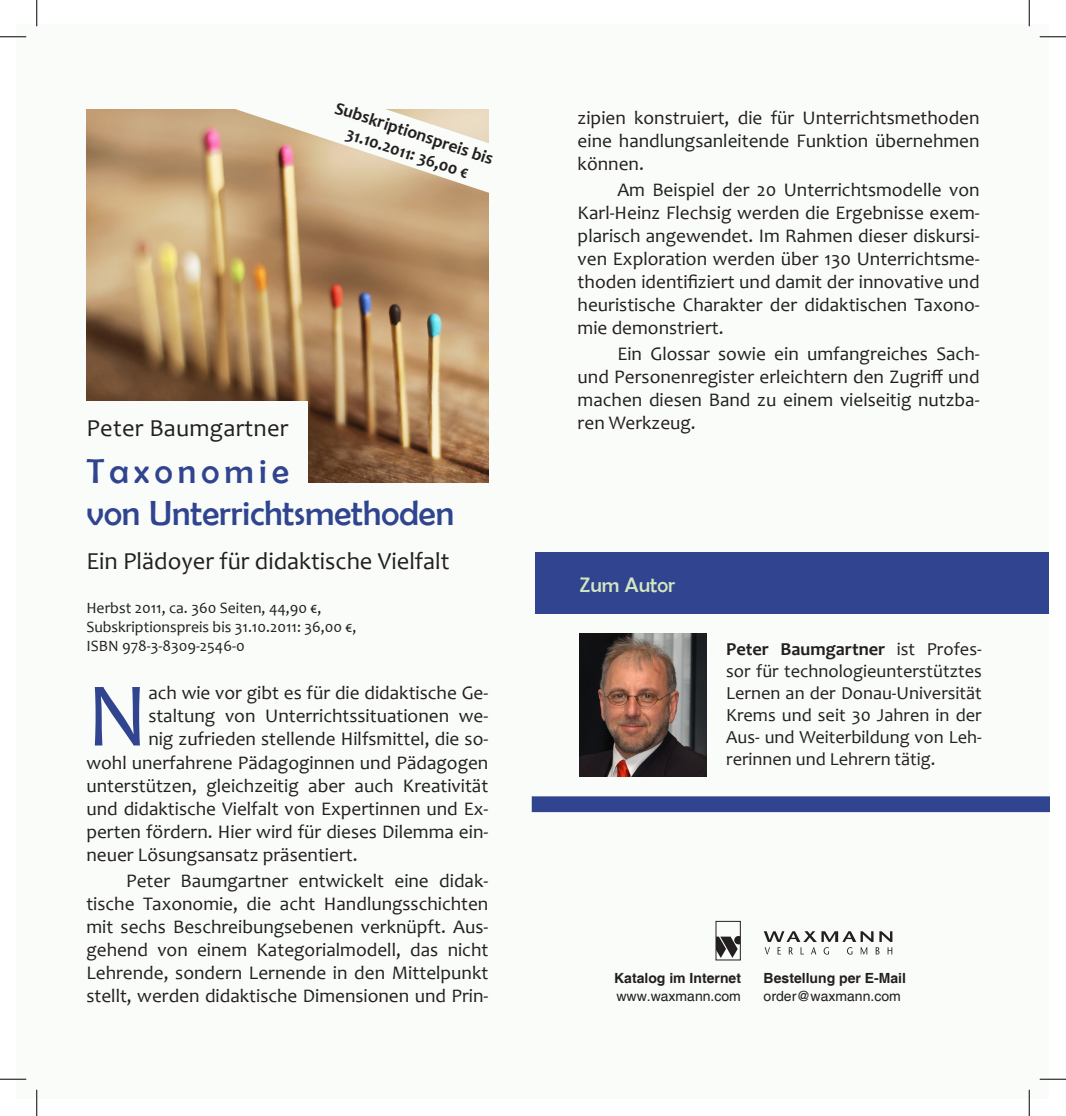
<style>
.page{position:relative;width:1066px;height:1116px;background:#fff}
.page>*{position:absolute;margin:0;border:0;box-sizing:border-box;transform-origin:0 0}
.t1{font:91.88px "Candara";color:#30448f}
.t2{font:35px/42px "Berlin Sans FB";color:#30448f}
.t3{font:24.5px "Candara";color:#231f20}
.t4{font:21px "Berlin Sans FB";color:#d2e7c0}
.t5{font:19.25px/23.1px "Candara";color:#231f20;text-align:justify}
.t6{font:18.38px/22.1px "Candara";color:#231f20;text-align:justify}
.t7{font:700 17.5px/21px "Candara";color:#231f20;text-align:center}
.t8{font:15.75px/18.9px "Candara";color:#231f20}
.t9{font:700 14px "Helvetica";color:#231f20}
.t10{font:14px "Helvetica";color:#231f20}
.s1{font-weight:700}
</style>
<div class="page">
<div style="left:17px;top:24px;width:1032px;height:1074px;background:#f9fcf8"></div>
<img style="left:86px;top:110px;width:402px;height:372px">
<img style="left:580px;top:633px;width:127px;height:143px">
<svg style="left:235px;top:109px;width:254px;height:111px"></svg>
<div style="left:535px;top:552px;width:514px;height:61px;background:#30448f"></div>
<div style="left:67px;top:401px;width:241px;height:93px;background:#f9fcf8"></div>
<div style="left:532px;top:796px;width:517px;height:16px;background:#30448f"></div>
<svg style="left:764px;top:947px;width:6px;height:7px"></svg>
<svg style="left:777px;top:947px;width:4px;height:7px"></svg>
<svg style="left:789px;top:947px;width:4px;height:7px"></svg>
<svg style="left:800px;top:947px;width:4px;height:7px"></svg>
<svg style="left:811px;top:947px;width:5px;height:7px"></svg>
<svg style="left:823px;top:947px;width:6px;height:7px"></svg>
<svg style="left:847px;top:947px;width:5px;height:7px"></svg>
<svg style="left:860px;top:947px;width:7px;height:7px"></svg>
<svg style="left:875px;top:947px;width:4px;height:7px"></svg>
<svg style="left:887px;top:947px;width:5px;height:7px"></svg>
<svg style="left:879px;top:931px;width:13px;height:10px"></svg>
<svg style="left:764px;top:931px;width:109px;height:10px"></svg>
<div style="left:715px;top:920px;width:26px;height:40px;border:1px solid #231f20"></div>
<svg style="left:716px;top:935px;width:24px;height:22px"></svg>
<hr style="left:0;top:36px;width:26px;height:2px;background:#fff">
<hr style="left:1039px;top:36px;width:27px;height:2px;background:#fff">
<hr style="left:0;top:1077px;width:26px;height:3px;background:#fff">
<hr style="left:1039px;top:1077px;width:27px;height:3px;background:#fff">
<hr style="left:36px;top:0;width:2px;height:26px;background:#fff">
<hr style="left:36px;top:1089px;width:2px;height:26px;background:#fff">
<hr style="left:1028px;top:0;width:2px;height:26px;background:#fff">
<hr style="left:1028px;top:1089px;width:2px;height:26px;background:#fff">
<svg style="left:0;top:36px;width:26px;height:1px"></svg>
<svg style="left:1039px;top:36px;width:27px;height:1px"></svg>
<svg style="left:0;top:1078px;width:26px;height:1px"></svg>
<svg style="left:1039px;top:1078px;width:27px;height:1px"></svg>
<svg style="left:36px;top:0;width:1px;height:26px"></svg>
<svg style="left:36px;top:1089px;width:1px;height:26px"></svg>
<svg style="left:1029px;top:0;width:1px;height:26px"></svg>
<svg style="left:1029px;top:1089px;width:1px;height:26px"></svg>
<p class="t7" style="left:339px;top:97px;width:167px;rotate:18deg">Subskriptionspreis bis<br>31.10.2011: 36,00 €</p>
<p class="t3" style="left:86px;top:412px;width:204px">Peter Baumgartner</p>
<h2 class="t2" style="left:86px;top:449px;width:369px">Taxonomie<br>von Unterrichtsmethoden</h2>
<p class="t3" style="left:86px;top:545px;width:365px">Ein Plädoyer für didaktische Vielfalt</p>
<p class="t8" style="left:86px;top:598px;width:271px">Herbst 2011, ca. 360 Seiten, 44,90 €,<br>Subskriptionspreis bis 31.10.2011: 36,00 €,<br>ISBN 978-3-8309-2546-0</p>
<h1 class="t1" style="left:86px;top:658px;width:63px">N</h1>
<p class="t5" style="left:148px;top:681px;width:341px">ach wie vor gibt es für die didaktische Ge-</p>
<p class="t5" style="left:148px;top:704px;width:341px">staltung von Unterrichtssituationen we-</p>
<p class="t5" style="left:148px;top:727px;width:341px">nig zufrieden stellende Hilfsmittel, die so-</p>
<p class="t5" style="left:86px;top:750px;width:403px">wohl unerfahrene Pädagoginnen und Pädagogen</p>
<p class="t5" style="left:86px;top:773px;width:403px">unterstützen, gleichzeitig aber auch Kreativität</p>
<p class="t5" style="left:86px;top:796px;width:403px">und didaktische Vielfalt von Expertinnen und Ex-</p>
<p class="t5" style="left:86px;top:819px;width:403px">perten fördern. Hier wird für dieses Dilemma ein-</p>
<p class="t5" style="left:86px;top:843px;width:273px">neuer Lösungsansatz präsentiert.</p>
<p class="t5" style="left:86px;top:868px;width:403px;text-indent:40px">Peter Baumgartner entwickelt eine didak&shy;tische Taxonomie, die acht Handlungsschichten mit sechs Beschreibungsebenen verknüpft. Aus&shy;gehend von einem Kategorialmodell, das nicht Lehrende, sondern Lernende in den Mittelpunkt stellt, werden didaktische Dimensionen und Prin-</p>
<p class="t5" style="left:577px;top:106px;width:403px">zipien konstruiert, die für Unterrichtsmethoden eine handlungsanleitende Funktion übernehmen können.</p>
<p class="t5" style="left:577px;top:178px;width:403px;text-indent:40px">Am Beispiel der 20 Unterrichtsmodelle von Karl-Heinz Flechsig werden die Ergebnisse exem&shy;plarisch angewendet. Im Rahmen dieser diskursi&shy;ven Exploration werden über 130 Unterrichtsme&shy;thoden identifiziert und damit der innovative und heuristische Charakter der didaktischen Taxono&shy;mie demonstriert.</p>
<p class="t5" style="left:577px;top:342px;width:403px;text-indent:40px">Ein Glossar sowie ein umfangreiches Sach&shy;und Personenregister erleichtern den Zugriff und machen diesen Band zu einem vielseitig nutzba&shy;ren Werkzeug.</p>
<p class="t4" style="left:580px;top:573px;width:97px">Zum Autor</p>
<p class="t6" style="left:726px;top:637px;width:257px"><span class="s1">Peter Baumgartner</span> ist Profes&shy;sor für technologieunterstütztes Lernen an der Donau-Universität Krems und seit 30 Jahren in der Aus- und Weiterbildung von Leh&shy;rerinnen und Lehrern tätig.</p>
<p class="t9" style="left:614px;top:969px;width:128px">Katalog im Internet</p>
<p class="t10" style="left:616px;top:987px;width:126px">www.waxmann.com</p>
<p class="t9" style="left:763px;top:969px;width:144px">Bestellung per E-Mail</p>
<p class="t10" style="left:763px;top:987px;width:139px">order@waxmann.com</p>
</div>
